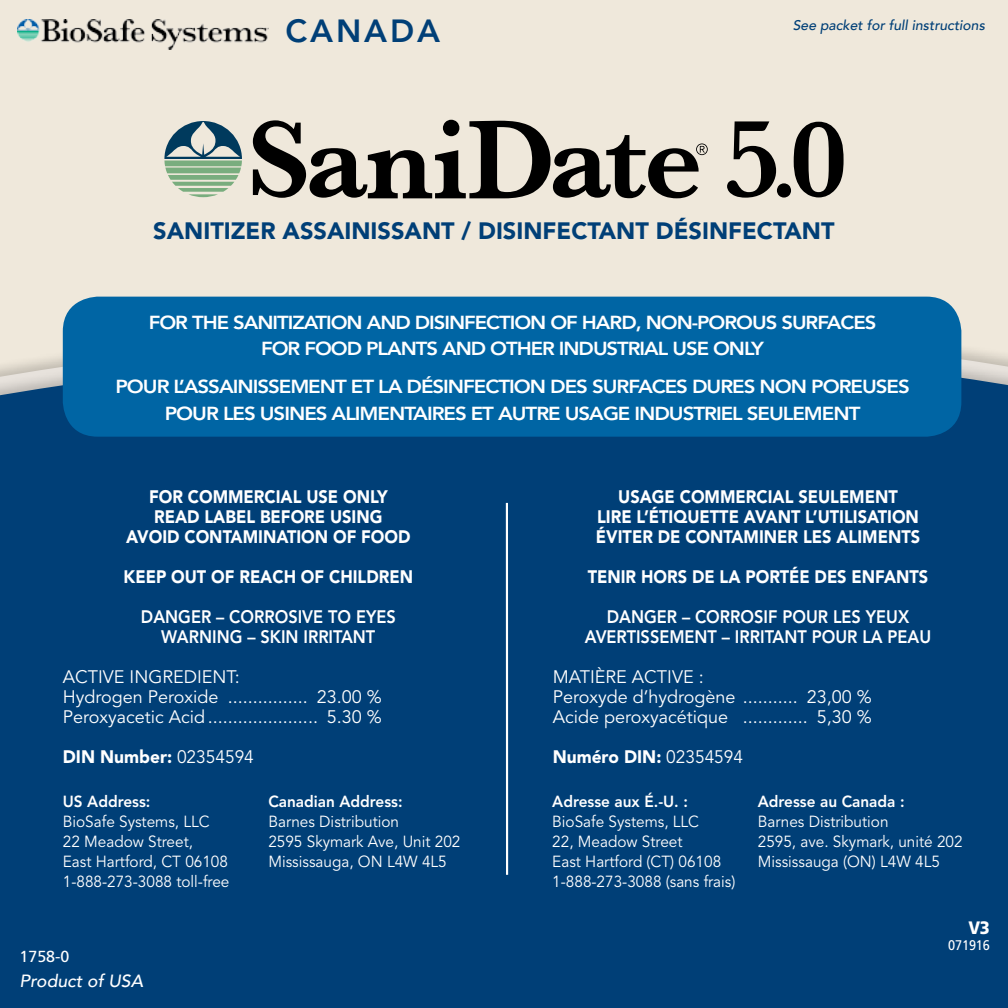
<style>
.page{position:relative;width:1008px;height:1008px;background:#fff}
.page>*{position:absolute;margin:0;border:0;box-sizing:border-box;transform-origin:0 0}
.t1{font:800 31.8px "Avenir";letter-spacing:.09em;color:#003f77}
.t2{font:900 23.6px "Avenir";color:#003f77}
.t3{font:800 18.8px/26.4px "Avenir";letter-spacing:-.05em;color:#fff;text-align:center;scale:1.09 1}
.t4{font:800 18.8px/25.4px "Avenir";letter-spacing:-.05em;color:#fff;text-align:center;scale:1.08 1}
.t5{font:900 18px/20px "Avenir";color:#fff;text-align:center;scale:.91 1}
.t6{font:18px/20px "Avenir";color:#fff}
.t7{font:800 18px/20px "Avenir";color:#fff;text-align:center;scale:.91 1}
.t8{font:900 18px "Avenir";color:#fff;scale:.96 1}
.t9{font:900 18px "Frutiger";color:#fff;scale:.91 1}
.t10{font:italic 500 17.6px "Avenir";color:#fff}
.t11{font:16px/20px "Avenir";color:#fff;scale:.96 1}
.t12{font:800 16px "Avenir";color:#fff;scale:.96 1}
.t13{font:16px "Frutiger";color:#fff}
.t14{font:italic 500 14px "Avenir";color:#003f77}
.t15{font:14px "Frutiger";letter-spacing:-.01em;color:#fff;scale:.91 1}
.s1{font-weight:400}
</style>
<div class="page">
<div style="left:0;top:0;width:1008px;height:401px;background:#efe8db"></div>
<div style="left:0;top:296px;width:1008px;height:712px;background:#003f77"></div>
<img style="left:18px;top:19px;width:250px;height:31px">
<hr style="left:506px;top:503px;width:2px;height:372px;background:#fff">
<svg style="left:253px;top:120px;width:455px;height:78px"></svg>
<svg style="left:164px;top:121px;width:78px;height:76px"></svg>
<svg style="left:727px;top:121px;width:117px;height:77px"></svg>
<div style="left:63px;top:297px;width:898px;height:140px;background:#0065a4;border-radius:35px"></div>
<h1 class="t1" style="left:286px;top:12px;width:156px">CANADA</h1>
<p class="t14" style="left:793px;top:16px;width:194px">See packet for full instructions</p>
<h2 class="t2" style="left:153px;top:216px;width:683px">SANITIZER ASSAINISSANT / DISINFECTANT DÉSINFECTANT</h2>
<p class="t4" style="left:149px;top:310px;width:675px">FOR THE SANITIZATION AND DISINFECTION OF HARD, NON-POROUS SURFACES<br>FOR FOOD PLANTS AND OTHER INDUSTRIAL USE ONLY</p>
<p class="t3" style="left:115px;top:374px;width:730px">POUR L’ASSAINISSEMENT ET LA DÉSINFECTION DES SURFACES DURES NON POREUSES<br>POUR LES USINES ALIMENTAIRES ET AUTRE USAGE INDUSTRIEL SEULEMENT</p>
<p class="t5" style="left:126px;top:486px;width:314px">FOR COMMERCIAL USE ONLY<br>READ LABEL BEFORE USING<br>AVOID CONTAMINATION OF FOOD</p>
<p class="t5" style="left:124px;top:566px;width:320px">KEEP OUT OF REACH OF CHILDREN</p>
<p class="t7" style="left:141px;top:607px;width:281px">DANGER – CORROSIVE TO EYES<br>WARNING – SKIN IRRITANT</p>
<p class="t6" style="left:63px;top:667px;width:321px">ACTIVE INGREDIENT:<br>Hydrogen Peroxide ................ 23.00 %<br>Peroxyacetic Acid ...................... 5.30 %</p>
<p class="t8" style="left:63px;top:746px;width:201px">DIN Number: <span class="s1">02354594</span></p>
<p class="t12" style="left:63px;top:792px;width:93px">US Address:</p>
<p class="t11" style="left:63px;top:812px;width:175px">BioSafe Systems, LLC<br>22 Meadow Street,<br>East Hartford, CT 06108<br>1-888-273-3088 toll-free</p>
<p class="t13" style="left:20px;top:947px;width:51px">1758-0</p>
<p class="t10" style="left:20px;top:970px;width:125px">Product of USA</p>
<p class="t12" style="left:268px;top:792px;width:141px">Canadian Address:</p>
<p class="t11" style="left:268px;top:812px;width:202px">Barnes Distribution<br>2595 Skymark Ave, Unit 202<br>Mississauga, ON L4W 4L5</p>
<p class="t5" style="left:596px;top:486px;width:358px">USAGE COMMERCIAL SEULEMENT<br>LIRE L’ÉTIQUETTE AVANT L’UTILISATION<br>ÉVITER DE CONTAMINER LES ALIMENTS</p>
<p class="t5" style="left:588px;top:566px;width:376px">TENIR HORS DE LA PORTÉE DES ENFANTS</p>
<p class="t7" style="left:585px;top:607px;width:382px">DANGER – CORROSIF POUR LES YEUX<br>AVERTISSEMENT – IRRITANT POUR LA PEAU</p>
<p class="t6" style="left:553px;top:667px;width:321px">MATIÈRE ACTIVE :<br>Peroxyde d’hydrogène ........... 23,00 %<br>Acide peroxyacétique ............. 5,30 %</p>
<p class="t8" style="left:553px;top:746px;width:200px">Numéro DIN: <span class="s1">02354594</span></p>
<p class="t12" style="left:552px;top:792px;width:143px">Adresse aux É.-U. :</p>
<p class="t11" style="left:552px;top:812px;width:192px">BioSafe Systems, LLC<br>22, Meadow Street<br>East Hartford (CT) 06108<br>1-888-273-3088 (sans frais)</p>
<p class="t12" style="left:758px;top:792px;width:154px">Adresse au Canada :</p>
<p class="t11" style="left:758px;top:812px;width:215px">Barnes Distribution<br>2595, ave. Skymark, unité 202<br>Mississauga (ON) L4W 4L5</p>
<p class="t9" style="left:969px;top:917px;width:25px">V3</p>
<p class="t15" style="left:948px;top:937px;width:48px">071916</p>
</div>
